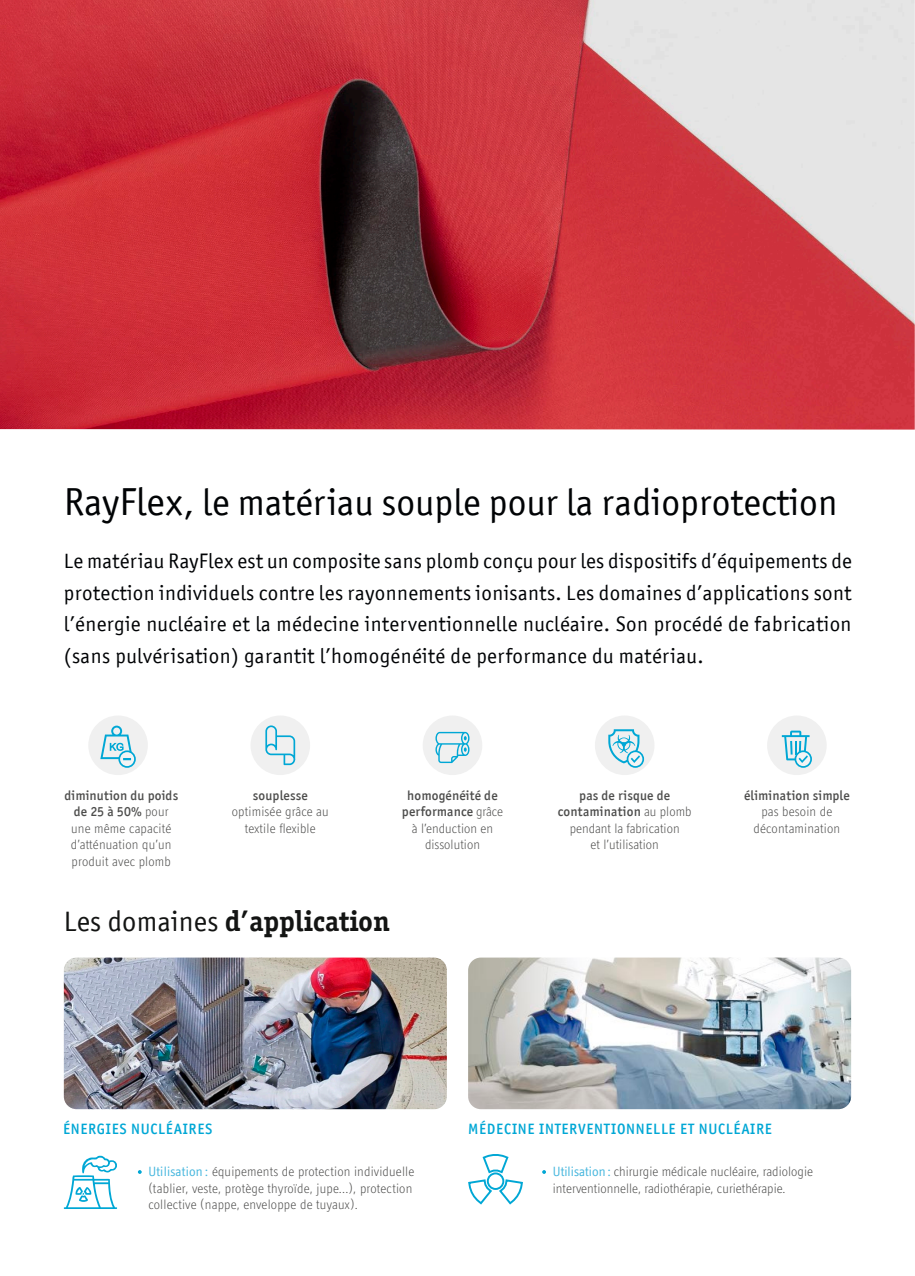
<style>
.page{position:relative;width:915px;height:1276px;background:#fff}
.page>*{position:absolute;margin:0;border:0;box-sizing:border-box;transform-origin:0 0}
.t1{font:37.5px "Officina San ITC";letter-spacing:.005em;color:#010305}
.t2{font:700 28.5px "Officina Ser ITC";letter-spacing:.01em;color:#131413}
.t3{font:21px/31.5px "Officina San ITC";letter-spacing:.02em;color:#010305;text-align:justify}
.t4{font:500 15px "Officina San ITC";letter-spacing:.05em;color:#00a7d5}
.t5{font:300 13.5px/16.5px "Officina Display ITC Std";letter-spacing:.01em;color:#4d4d4c;text-align:center}
.t6{font:500 13.5px/16.5px "Officina San ITC";letter-spacing:.015em;color:#4d4d4c;text-align:center}
.s1{font-size:39px}
.s2{font-family:"Officina Display ITC Std";font-weight:300}
.s3{font-family:"Officina San ITC";font-weight:400}
.s4{font-weight:400;color:#47b7de}
</style>
<div class="page">
<img style="left:0;top:0;width:914px;height:429px">
<svg style="left:138px;top:1170px;width:4px;height:4px"></svg>
<img style="left:64px;top:957px;width:382px;height:152px">
<img style="left:468px;top:957px;width:382px;height:152px">
<svg style="left:64px;top:1155px;width:53px;height:54px"></svg>
<svg style="left:468px;top:1154px;width:55px;height:51px"></svg>
<div style="left:486px;top:1172px;width:18px;height:18px;border:2px solid #00a7d5;border-radius:50%"></div>
<svg style="left:542px;top:1170px;width:4px;height:4px"></svg>
<div style="left:250px;top:715px;width:60px;height:60px;background:#f0f0f0;border-radius:50%"></div>
<div style="left:594px;top:715px;width:60px;height:60px;background:#f0f0f0;border-radius:50%"></div>
<div style="left:422px;top:715px;width:60px;height:60px;background:#f0f0f0;border-radius:50%"></div>
<div style="left:766px;top:715px;width:60px;height:60px;background:#f0f0f0;border-radius:50%"></div>
<svg style="left:781px;top:730px;width:30px;height:38px"></svg>
<div style="left:88px;top:715px;width:60px;height:60px;background:#f0f0f0;border-radius:50%"></div>
<svg style="left:100px;top:725px;width:36px;height:43px"></svg>
<svg style="left:435px;top:732px;width:34px;height:31px"></svg>
<svg style="left:608px;top:729px;width:36px;height:39px"></svg>
<svg style="left:265px;top:725px;width:31px;height:40px"></svg>
<hr style="left:914px;top:0;width:1px;height:1276px;background:#131413">
<h1 class="t1" style="left:64px;top:480px;width:775px"><span class="s1">RayFlex</span>, le matériau souple pour la radioprotection</h1>
<p class="t3" style="left:64px;top:545px;width:789px">Le matériau RayFlex est un composite sans plomb conçu pour les dispositifs d’équipements de protection individuels contre les rayonnements ionisants. Les domaines d’applications sont l’énergie nucléaire et la médecine interventionnelle nucléaire. Son procédé de fabrication (sans pulvérisation) garantit l’homogénéité de performance du matériau.</p>
<p class="t6" style="left:64px;top:787px;width:115px">diminution du poids de 25 à 50% <span class="s2">pour</span></p>
<p class="t5" style="left:71px;top:820px;width:102px;text-align:justify">une même capacité d’atténuation qu’un produit avec plomb</p>
<p class="t6" style="left:253px;top:787px;width:56px">souplesse</p>
<p class="t5" style="left:232px;top:803px;width:98px">optimisée grâce au textile flexible</p>
<p class="t6" style="left:402px;top:787px;width:102px">homogénéité de performance <span class="s2">grâce</span></p>
<p class="t5" style="left:412px;top:820px;width:83px">à l’enduction en dissolution</p>
<h2 class="t2" style="left:64px;top:903px;width:328px"><span class="s3">Les domaines</span> d’application</h2>
<p class="t6" style="left:557px;top:787px;width:135px">pas de risque de contamination <span class="s2">au plomb</span></p>
<p class="t5" style="left:569px;top:820px;width:111px">pendant la fabrication et l’utilisation</p>
<p class="t6" style="left:743px;top:787px;width:107px">élimination simple</p>
<p class="t5" style="left:753px;top:803px;width:88px">pas besoin de décontamination</p>
<p class="t4" style="left:63px;top:1120px;width:151px">ÉNERGIES NUCLÉAIRES</p>
<p class="t4" style="left:468px;top:1120px;width:305px">MÉDECINE INTERVENTIONNELLE ET NUCLÉAIRE</p>
<p class="t5" style="left:552px;top:1163px;width:262px;text-align:left"><span class="s4">Utilisation :</span> chirurgie médicale nucléaire, radiologie interventionnelle, radiothérapie, curiethérapie.</p>
<p class="t5" style="left:148px;top:1163px;width:267px;text-align:left"><span class="s4">Utilisation :</span> équipements de protection individuelle (tablier, veste, protège thyroïde, jupe...), protection collective (nappe, enveloppe de tuyaux).</p>
</div>
